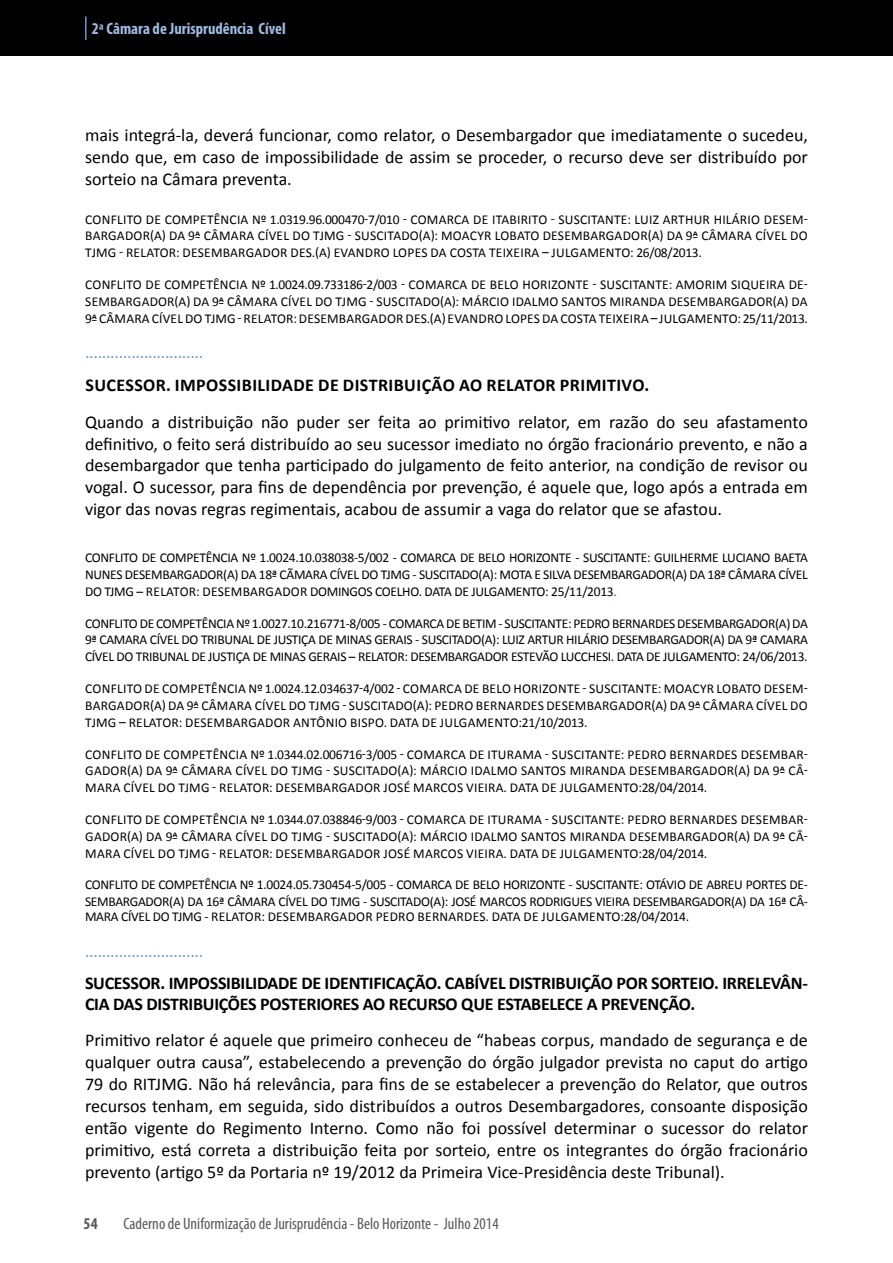
<style>
.page{position:relative;width:893px;height:1263px;background:#fff}
.page>*{position:absolute;margin:0;border:0;box-sizing:border-box;transform-origin:0 0}
.t1{font:18px/21.9px "Calibri";color:#000;text-align:justify}
.t2{font:700 18px/20.1px "Calibri";letter-spacing:-.015em;color:#000}
.t3{font:700 18px "Calibri";letter-spacing:.025em;color:#000}
.t4{font:18px "Calibri";color:#6699d1}
.t5{font:condensed 16.5px "Myriad Pro";color:#58595b}
.t6{font:700 condensed 16.5px "Myriad Pro";color:#9fbbe2}
.t7{font:700 condensed 16.5px "Myriad Pro";color:#58595b}
.t8{font:13.5px/16.8px "Calibri";letter-spacing:-.015em;color:#000;text-align:justify}
.t9{font:13.5px "Calibri";letter-spacing:.015em;color:#000}
.t10{font:13.5px "Calibri";letter-spacing:.01em;color:#000}
.s1{color:#f00}
</style>
<div class="page">
<div style="left:0;top:0;width:893px;height:56px;background:#000"></div>
<hr style="left:85px;top:16px;width:2px;height:24px;background:#6699d1">
<p class="t6" style="left:92px;top:18px;width:195px">2ª Câmara de Jurisprudência Cível</p>
<h1 class="t1" style="left:85px;top:124px;width:724px">mais integrá-la, deverá funcionar, como relator, o Desembargador que imediatamente o sucedeu, sendo que, em caso de impossibilidade de assim se proceder, o recurso deve ser distribuído por sorteio na Câmara preventa.</h1>
<p class="t8" style="left:85px;top:211px;width:15px">Confli</p>
<p class="t8" style="left:127px;top:211px;width:54px">to de Competência</p>
<p class="t8" style="left:252px;top:211px;width:251px">Nº 1.0319.96.000470-7/010 - COMARCA DE Itabirito</p>
<p class="t8" style="left:551px;top:211px;width:22px">- Suscitante</p>
<p class="t9" style="left:627px;top:211px;width:154px">: LUIZ ARTHUR HILÁRIO Desem</p>
<p class="t8" style="left:804px;top:211px;width:6px">-</p>
<p class="t8" style="left:85px;top:228px;width:9px">bargador</p>
<p class="t9" style="left:150px;top:227px;width:220px">(a) DA 9ª CÂMARA CÍVEL DO TJMG - Suscitado</p>
<p class="t10" style="left:419px;top:227px;width:142px">(a): MOACYR LOBATO Desembargador</p>
<p class="t9" style="left:648px;top:227px;width:161px">(a) DA 9ª CÂMARA CÍVEL DO</p>
<p class="t8" style="left:85px;top:244px;width:57px">TJMG - Relator</p>
<p class="t9" style="left:176px;top:244px;width:174px">: DesEMBARGADOR Des.(a) Evandro</p>
<p class="t8" style="left:393px;top:244px;width:14px">Lopes</p>
<p class="t8" style="left:431px;top:244px;width:35px">da Costa</p>
<p class="t8" style="left:489px;top:244px;width:14px">Teixeira</p>
<p class="t8" style="left:542px;top:244px;width:24px">– Julgamento</p>
<p class="t8" style="left:630px;top:244px;width:73px">: 26/08/2013.</p>
<p class="t8" style="left:85px;top:276px;width:724px">CONFLITO DE COMPETÊNCIA Nº 1.0024.09.733186-2/003 - COMARCA DE BELO HORIZONTE - SUSCITANTE: AMORIM SIQUEIRA DE-SEMBARGADOR(A) DA 9ª CÂMARA CÍVEL DO TJMG - SUSCITADO(A): MÁRCIO IDALMO SANTOS MIRANDA DESEMBARGADOR(A) DA 9ª CÂMARA CÍVEL DO TJMG - Relator</p>
<p class="t9" style="left:293px;top:310px;width:170px">: DesEMBARGADOR Des.(a) Evandro</p>
<p class="t8" style="left:505px;top:310px;width:14px">Lopes</p>
<p class="t8" style="left:542px;top:310px;width:34px">da Costa</p>
<p class="t8" style="left:599px;top:310px;width:14px">Teixeira</p>
<p class="t8" style="left:651px;top:310px;width:23px">– Julgamento</p>
<p class="t8" style="left:737px;top:310px;width:72px">: 25/11/2013.</p>
<h1 class="t4" style="left:85px;top:340px;width:120px">............................</h1>
<h1 class="t3" style="left:85px;top:373px;width:565px">SUCESSOR. IMPOSSIBILIDADE DE DISTRIBUIÇÃO AO RELATOR PRIMITIVO.</h1>
<p class="t1" style="left:85px;top:411px;width:724px">Quando a distribuição não puder ser feita ao primitivo relator, em razão do seu afastamento definitivo, o feito será distribuído ao seu sucessor imediato no órgão fracionário prevento, e não a desembargador que tenha participado do julgamento de feito anterior, na condição de revisor ou vogal. O sucessor, para fins de dependência por prevenção, é aquele que, logo após a entrada em vigor das novas regras regimentais, acabou de assumir a vaga do relator que se afastou.</p>
<p class="t8" style="left:85px;top:549px;width:724px">CONFLITO DE COMPETÊNCIA Nº 1.0024.10.038038-5/002 - COMARCA DE BELO HORIZONTE - SUSCITANTE: GUILHERME LUCIANO BAETA NUNES DESEMBARGADOR(A) DA 18ª CÃMARA CÍVEL DO TJMG - SUSCITADO(A): MOTA E SILVA DESEMBARGADOR(A) DA 18ª CÂMARA CÍVEL DO TJMG – RELATOR: DESEMBARGADOR DOMINGOS COELHO. DATA DE JULGAMENTO: 25/11/2013<span class="s1">.</span></p>
<p class="t8" style="left:85px;top:615px;width:724px">CONFLITO DE COMPETÊNCIA Nº 1.0027.10.216771-8/005 - COMARCA DE BETIM - SUSCITANTE: PEDRO BERNARDES DESEMBARGADOR(A) DA 9ª CAMARA CÍVEL DO TRIBUNAL DE JUSTIÇA DE MINAS GERAIS - SUSCITADO(A): LUIZ ARTUR HILÁRIO DESEMBARGADOR(A) DA 9ª CAMARA CÍVEL DO TRIBUNAL DE JUSTIÇA DE MINAS GERAIS – RELATOR: DESEMBARGADOR ESTEVÃO LUCCHESI. DATA DE JULGAMENTO: 24/06/2013.</p>
<p class="t8" style="left:85px;top:680px;width:724px">CONFLITO DE COMPETÊNCIA Nº 1.0024.12.034637-4/002 - COMARCA DE BELO HORIZONTE - SUSCITANTE: MOACYR LOBATO DESEM-BARGADOR(A) DA 9ª CÂMARA CÍVEL DO TJMG - SUSCITADO(A): PEDRO BERNARDES DESEMBARGADOR(A) DA 9ª CÂMARA CÍVEL DO TJMG – RELATOR: DESEMBARGADOR ANTÔNIO BISPO. DATA DE JULGAMENTO:21/10/2013.</p>
<p class="t8" style="left:85px;top:746px;width:724px">CONFLITO DE COMPETÊNCIA Nº 1.0344.02.006716-3/005 - COMARCA DE ITURAMA - SUSCITANTE: PEDRO BERNARDES DESEMBAR-GADOR(A) DA 9ª CÂMARA CÍVEL DO TJMG - SUSCITADO(A): MÁRCIO IDALMO SANTOS MIRANDA DESEMBARGADOR(A) DA 9ª CÂ-MARA CÍVEL DO TJMG - RELATOR: DESEMBARGADOR JOSÉ MARCOS VIEIRA. DATA DE JULGAMENTO:28/04/2014.</p>
<p class="t8" style="left:85px;top:811px;width:724px">CONFLITO DE COMPETÊNCIA Nº 1.0344.07.038846-9/003 - COMARCA DE ITURAMA - SUSCITANTE: PEDRO BERNARDES DESEMBAR-GADOR(A) DA 9ª CÂMARA CÍVEL DO TJMG - SUSCITADO(A): MÁRCIO IDALMO SANTOS MIRANDA DESEMBARGADOR(A) DA 9ª CÂ-MARA CÍVEL DO TJMG - RELATOR: DESEMBARGADOR JOSÉ MARCOS VIEIRA. DATA DE JULGAMENTO:28/04/2014.</p>
<p class="t8" style="left:85px;top:876px;width:724px">CONFLITO DE COMPETÊNCIA Nº 1.0024.05.730454-5/005 - COMARCA DE BELO HORIZONTE - SUSCITANTE: OTÁVIO DE ABREU PORTES DE-<br>SEMBARGADOR(A) DA 16ª CÂMARA CÍVEL DO TJMG - SUSCITADO(A): JOSÉ MARCOS RODRIGUES VIEIRA DESEMBARGADOR(A) DA 16ª CÂ-</p>
<p class="t9" style="left:85px;top:908px;width:606px">MARA CÍVEL DO TJMG - RELATOR: DESEMBARGADOR PEDRO BERNARDES. DATA DE JULGAMENTO:28/04/2014.</p>
<h1 class="t4" style="left:85px;top:939px;width:120px">............................</h1>
<h1 class="t2" style="left:85px;top:973px;width:724px">SUCESSOR. IMPOSSIBILIDADE DE IDENTIFICAÇÃO. CABÍVEL DISTRIBUIÇÃO POR SORTEIO. IRRELEVÂN-<br>CIA DAS DISTRIBUIÇÕES POSTERIORES AO RECURSO QUE ESTABELECE A PREVENÇÃO.</h1>
<p class="t1" style="left:85px;top:1029px;width:724px">Primitivo relator é aquele que primeiro conheceu de “habeas corpus, mandado de segurança e de qualquer outra causa”, estabelecendo a prevenção do órgão julgador prevista no caput do artigo 79 do RITJMG. Não há relevância, para fins de se estabelecer a prevenção do Relator, que outros recursos tenham, em seguida, sido distribuídos a outros Desembargadores, consoante disposição então vigente do Regimento Interno. Como não foi possível determinar o sucessor do relator primitivo, está correta a distribuição feita por sorteio, entre os integrantes do órgão fracionário prevento (artigo 5º da Portaria nº 19/2012 da Primeira Vice-Presidência deste Tribunal).</p>
<p class="t7" style="left:84px;top:1213px;width:16px">54</p>
<p class="t5" style="left:124px;top:1214px;width:376px">Caderno de Uniformização de Jurisprudência - Belo Horizonte - Julho 2014</p>
</div>
